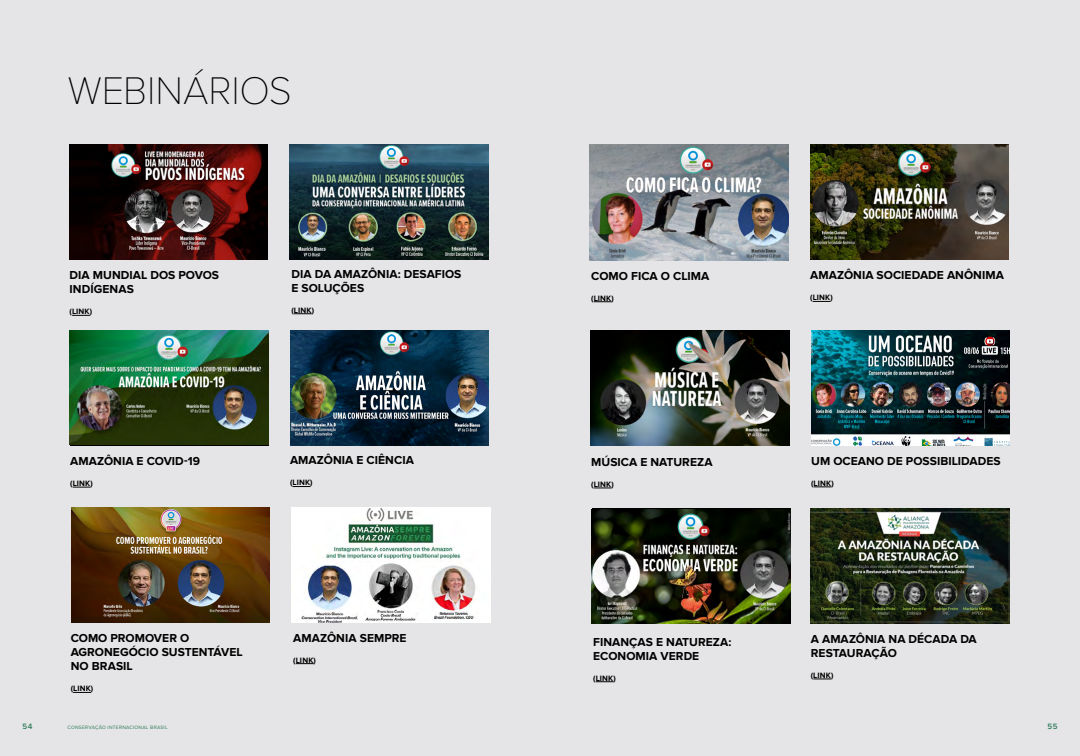
<style>
.page{position:relative;width:1080px;height:756px;background:#fff}
.page>*{position:absolute;margin:0;border:0;box-sizing:border-box;transform-origin:0 0}
.t1{font:100 40px "Proxima Nova T";color:#000}
.t2{font:700 12px/14px "Proxima Nova";letter-spacing:.005em;color:#000}
.t3{font:700 8px "Proxima Nova";letter-spacing:.02em;color:#000}
.t4{font:600 8px "Proxima Nova";color:#307c58}
.t5{font:5px "Proxima Nova";letter-spacing:.05em;color:#307c58}
</style>
<div class="page">
<div style="left:0;top:0;width:540px;height:756px;background:#e5e5e7"></div>
<div style="left:540px;top:0;width:540px;height:756px;background:#e5e5e7"></div>
<svg style="left:72px;top:315px;width:18px;height:1px"></svg>
<img style="left:69px;top:144px;width:199px;height:115px">
<svg style="left:594px;top:302px;width:18px;height:1px"></svg>
<img style="left:289px;top:144px;width:199px;height:115px">
<svg style="left:73px;top:487px;width:18px;height:1px"></svg>
<img style="left:70px;top:331px;width:198px;height:113px">
<svg style="left:293px;top:486px;width:17px;height:1px"></svg>
<img style="left:290px;top:330px;width:199px;height:115px">
<svg style="left:73px;top:692px;width:18px;height:1px"></svg>
<img style="left:71px;top:507px;width:199px;height:116px">
<svg style="left:596px;top:682px;width:18px;height:1px"></svg>
<img style="left:291px;top:507px;width:199px;height:116px">
<svg style="left:294px;top:314px;width:18px;height:1px"></svg>
<img style="left:590px;top:145px;width:199px;height:115px">
<svg style="left:813px;top:301px;width:18px;height:1px"></svg>
<img style="left:810px;top:145px;width:199px;height:115px">
<svg style="left:296px;top:663px;width:18px;height:1px"></svg>
<img style="left:591px;top:331px;width:198px;height:115px">
<svg style="left:813px;top:679px;width:18px;height:1px"></svg>
<img style="left:811px;top:508px;width:199px;height:116px">
<svg style="left:594px;top:488px;width:18px;height:1px"></svg>
<img style="left:592px;top:509px;width:199px;height:114px">
<svg style="left:814px;top:487px;width:17px;height:1px"></svg>
<img style="left:811px;top:330px;width:199px;height:116px">
<h1 class="t1" style="left:68px;top:60px;width:226px">WEBINÁRIOS</h1>
<p class="t2" style="left:70px;top:269px;width:151px">DIA MUNDIAL DOS POVOS<br>INDÍGENAS</p>
<p class="t3" style="left:70px;top:307px;width:24px">(LINK)</p>
<p class="t2" style="left:291px;top:267px;width:171px">DIA DA AMAZÔNIA: DESAFIOS<br>E SOLUÇÕES</p>
<p class="t3" style="left:291px;top:305px;width:24px">(LINK)</p>
<p class="t2" style="left:591px;top:269px;width:120px">COMO FICA O CLIMA</p>
<p class="t3" style="left:591px;top:293px;width:24px">(LINK)</p>
<p class="t2" style="left:810px;top:269px;width:195px">AMAZÔNIA SOCIEDADE ANÔNIMA</p>
<p class="t3" style="left:810px;top:293px;width:24px">(LINK)</p>
<p class="t2" style="left:70px;top:454px;width:131px">AMAZÔNIA E COVID-19</p>
<p class="t3" style="left:70px;top:479px;width:24px">(LINK)</p>
<p class="t2" style="left:290px;top:454px;width:125px">AMAZÔNIA E CIÊNCIA</p>
<p class="t3" style="left:290px;top:478px;width:24px">(LINK)</p>
<p class="t2" style="left:591px;top:455px;width:123px">MÚSICA E NATUREZA</p>
<p class="t3" style="left:591px;top:480px;width:24px">(LINK)</p>
<p class="t2" style="left:811px;top:454px;width:191px">UM OCEANO DE POSSIBILIDADES</p>
<p class="t3" style="left:811px;top:479px;width:24px">(LINK)</p>
<p class="t2" style="left:71px;top:632px;width:174px">COMO PROMOVER O<br>AGRONEGÓCIO SUSTENTÁVEL<br>NO BRASIL</p>
<p class="t3" style="left:71px;top:684px;width:24px">(LINK)</p>
<p class="t2" style="left:293px;top:631px;width:115px">AMAZÔNIA SEMPRE</p>
<p class="t3" style="left:293px;top:655px;width:24px">(LINK)</p>
<p class="t2" style="left:593px;top:635px;width:140px">FINANÇAS E NATUREZA:<br>ECONOMIA VERDE</p>
<p class="t3" style="left:593px;top:673px;width:24px">(LINK)</p>
<p class="t2" style="left:811px;top:632px;width:168px">A AMAZÔNIA NA DÉCADA DA<br>RESTAURAÇÃO</p>
<p class="t3" style="left:811px;top:671px;width:24px">(LINK)</p>
<p class="t4" style="left:22px;top:722px;width:11px">54</p>
<p class="t5" style="left:67px;top:724px;width:102px">CONSERVAÇÃO INTERNACIONAL BRASIL</p>
<p class="t4" style="left:1048px;top:722px;width:11px">55</p>
</div>
